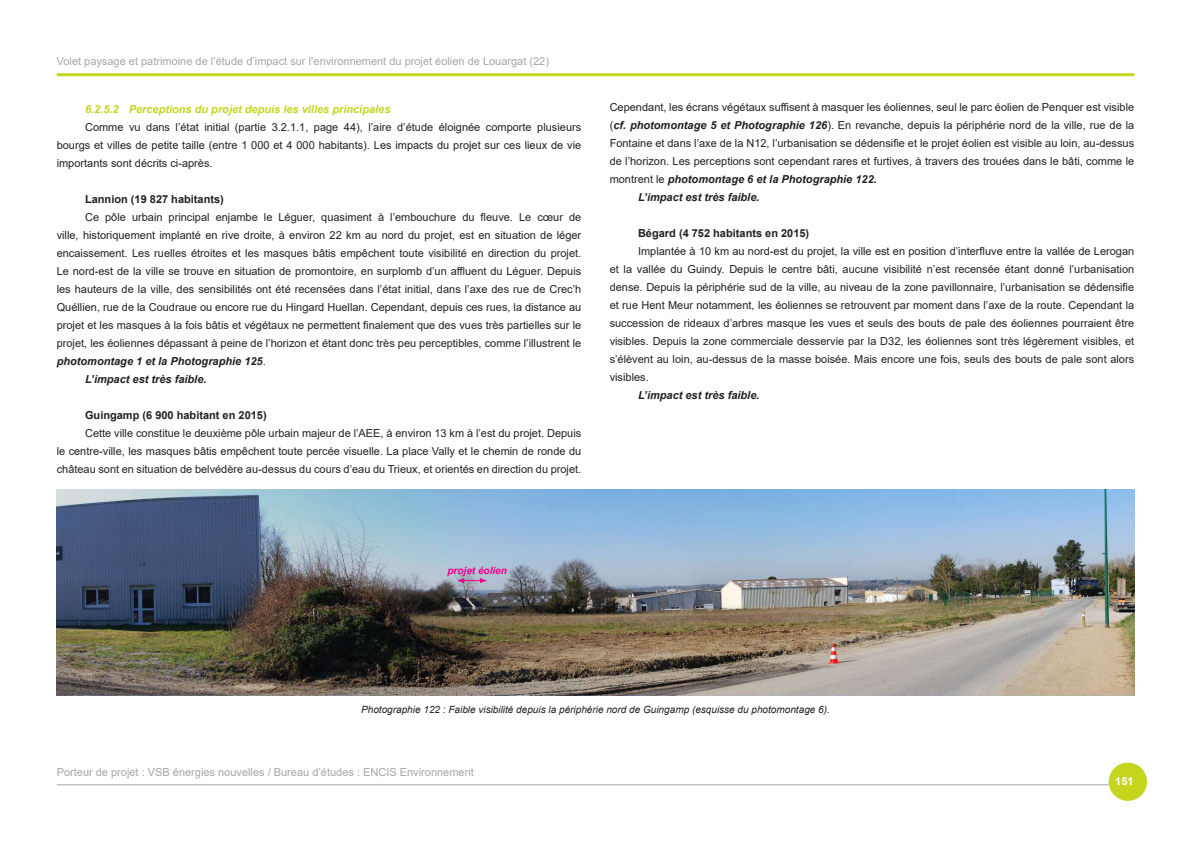
<style>
.page{position:relative;width:1191px;height:842px;background:#fff}
.page>*{position:absolute;margin:0;border:0;box-sizing:border-box;transform-origin:0 0}
.t1{font:11px/18px "Arial";color:#231f20;text-align:justify}
.t2{font:11px "Arial";color:#a5a6aa}
.t3{font:italic 700 11px "Arial";color:#231f20}
.t4{font:700 11px "Arial";color:#231f20}
.t5{font:italic 700 11px "Arial";color:#c3d51f}
.t6{font:700 11px "Arial";color:#fff}
.t7{font:italic 10px "Arial";color:#231f20}
.t8{font:italic 700 10px "Arial";color:#ed028c}
.s1{font-weight:400;font-style:normal}
.s2{font-weight:700;font-style:italic}
</style>
<div class="page">
<div style="left:1108px;top:763px;width:39px;height:38px;background:#c3d51f;border-radius:50%"></div>
<hr style="left:57px;top:784px;width:1051px;height:1px;background:#a5a6aa">
<hr style="left:57px;top:73px;width:1077px;height:3px;background:#c3d51f">
<img style="left:57px;top:490px;width:1077px;height:206px">
<svg style="left:457px;top:578px;width:30px;height:5px"></svg>
<p class="t2" style="left:57px;top:53px;width:494px">Volet paysage et patrimoine de l’étude d’impact sur l’environnement du projet éolien de Louargat (22)</p>
<p class="t5" style="left:85px;top:102px;width:307px">6.2.5.2 Perceptions du projet depuis les villes principales</p>
<p class="t1" style="left:57px;top:118px;width:526px;text-indent:28px">Comme vu dans l’état initial (partie 3.2.1.1, page 44), l’aire d’étude éloignée comporte plusieurs bourgs et villes de petite taille (entre 1 000 et 4 000 habitants). Les impacts du projet sur ces lieux de vie importants sont décrits ci-après.</p>
<p class="t4" style="left:85px;top:191px;width:140px">Lannion (19 827 habitants)</p>
<p class="t1" style="left:85px;top:208px;width:498px">Ce pôle urbain principal enjambe le Léguer, quasiment à l’embouchure du fleuve. Le cœur de</p>
<p class="t1" style="left:57px;top:226px;width:526px">ville, historiquement implanté en rive droite, à environ 22 km au nord du projet, est en situation de léger</p>
<p class="t1" style="left:57px;top:244px;width:526px">encaissement. Les ruelles étroites et les masques bâtis empêchent toute visibilité en direction du projet.</p>
<p class="t1" style="left:57px;top:262px;width:526px">Le nord-est de la ville se trouve en situation de promontoire, en surplomb d’un affluent du Léguer. Depuis</p>
<p class="t1" style="left:57px;top:280px;width:526px">les hauteurs de la ville, des sensibilités ont été recensées dans l’état initial, dans l’axe des rue de Crec’h</p>
<p class="t1" style="left:57px;top:298px;width:526px">Quéllien, rue de la Coudraue ou encore rue du Hingard Huellan. Cependant, depuis ces rues, la distance au</p>
<p class="t1" style="left:57px;top:316px;width:526px">projet et les masques à la fois bâtis et végétaux ne permettent finalement que des vues très partielles sur le</p>
<p class="t1" style="left:57px;top:334px;width:526px">projet, les éoliennes dépassant à peine de l’horizon et étant donc très peu perceptibles, comme l’illustrent le</p>
<p class="t3" style="left:57px;top:354px;width:211px">photomontage 1 et la Photographie 125<span class="s1">.</span></p>
<p class="t3" style="left:85px;top:372px;width:123px">L’impact est très faible.</p>
<p class="t4" style="left:85px;top:407px;width:183px">Guingamp (6 900 habitant en 2015)</p>
<p class="t1" style="left:57px;top:424px;width:526px;text-indent:28px">Cette ville constitue le deuxième pôle urbain majeur de l’AEE, à environ 13 km à l’est du projet. Depuis le centre-ville, les masques bâtis empêchent toute percée visuelle. La place Vally et le chemin de ronde du château sont en situation de belvédère au-dessus du cours d’eau du Trieux, et orientés en direction du projet.</p>
<p class="t1" style="left:609px;top:98px;width:526px">Cependant, les écrans végétaux suffisent à masquer les éoliennes, seul le parc éolien de Penquer est visible</p>
<p class="t1" style="left:609px;top:116px;width:526px">(<span class="s2">cf. photomontage 5 et Photographie 126</span>). En revanche, depuis la périphérie nord de la ville, rue de la</p>
<p class="t1" style="left:609px;top:134px;width:526px">Fontaine et dans l’axe de la N12, l’urbanisation se dédensifie et le projet éolien est visible au loin, au-dessus</p>
<p class="t1" style="left:609px;top:152px;width:526px">de l’horizon. Les perceptions sont cependant rares et furtives, à travers des trouées dans le bâti, comme le</p>
<p class="t3" style="left:609px;top:172px;width:269px"><span class="s1">montrent le</span> photomontage 6 et la Photographie 122.</p>
<p class="t3" style="left:638px;top:190px;width:123px">L’impact est très faible.</p>
<p class="t4" style="left:638px;top:226px;width:173px">Bégard (4 752 habitants en 2015)</p>
<p class="t1" style="left:609px;top:242px;width:526px;text-indent:28px">Implantée à 10 km au nord-est du projet, la ville est en position d’interfluve entre la vallée de Lerogan et la vallée du Guindy. Depuis le centre bâti, aucune visibilité n’est recensée étant donné l’urbanisation dense. Depuis la périphérie sud de la ville, au niveau de la zone pavillonnaire, l’urbanisation se dédensifie et rue Hent Meur notamment, les éoliennes se retrouvent par moment dans l’axe de la route. Cependant la succession de rideaux d’arbres masque les vues et seuls des bouts de pale des éoliennes pourraient être visibles. Depuis la zone commerciale desservie par la D32, les éoliennes sont très légèrement visibles, et s’élèvent au loin, au-dessus de la masse boisée. Mais encore une fois, seuls des bouts de pale sont alors visibles.</p>
<p class="t3" style="left:638px;top:388px;width:123px">L’impact est très faible.</p>
<p class="t8" style="left:447px;top:564px;width:61px">projet éolien</p>
<p class="t7" style="left:361px;top:703px;width:470px">Photographie 122 : Faible visibilité depuis la périphérie nord de Guingamp (esquisse du photomontage 6).</p>
<p class="t2" style="left:57px;top:764px;width:418px">Porteur de projet : VSB énergies nouvelles / Bureau d’études : ENCIS Environnement</p>
<p class="t6" style="left:1115px;top:773px;width:20px">151</p>
</div>
